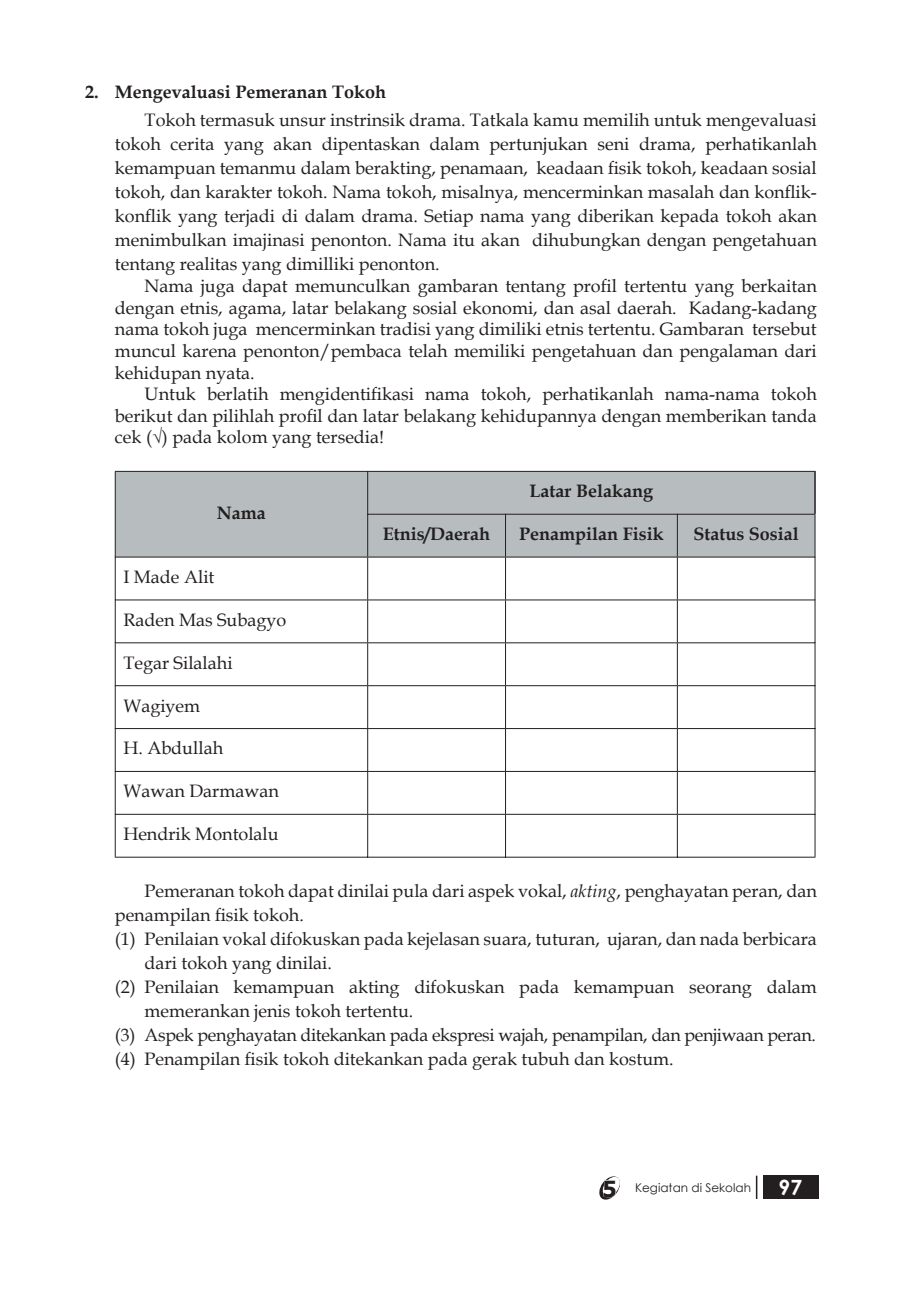
<style>
.page{position:relative;width:919px;height:1289px;background:#fff}
.page>*{position:absolute;margin:0;border:0;box-sizing:border-box;transform-origin:0 0}
.t1{font:700 21px "Century Gothic";color:#fff}
.isi_2{font:18px/24px "Book Antiqua";color:#231f20;text-align:justify}
.isi_3{font:18px/24px "Book Antiqua";color:#231f20}
.Isi{font:18px "Book Antiqua";color:#231f20}
.isi_3-2{font:18px "Book Antiqua";letter-spacing:-.02em;color:#231f20}
.Isi-2{font:700 18px "Book Antiqua";color:#231f20}
.sub_sub_bab{font:700 18px "Book Antiqua";color:#231f20}
.t2{font:12px "Century Gothic";color:#231f20}
.s1{font-style:italic}
.s2{font-family:"Tahoma";font-weight:700;font-size:22.2px}
</style>
<div class="page">
<div style="left:763px;top:1175px;width:55px;height:23px;background:#231f20"></div>
<hr style="left:755px;top:1175px;width:2px;height:23px;background:#231f20">
<svg style="left:599px;top:1176px;width:21px;height:24px"></svg>
<div style="left:116px;top:472px;width:698px;height:84px;background:#b7bdbf"></div>
<hr style="left:814px;top:472px;width:1px;height:42px;background:#231f20">
<hr style="left:115px;top:472px;width:1px;height:42px;background:#231f20">
<hr style="left:115px;top:514px;width:1px;height:42px;background:#231f20">
<hr style="left:115px;top:471px;width:252px;height:1px;background:#231f20">
<hr style="left:367px;top:471px;width:1px;height:43px;background:#231f20">
<hr style="left:368px;top:471px;width:137px;height:1px;background:#231f20">
<hr style="left:505px;top:471px;width:172px;height:1px;background:#231f20">
<hr style="left:677px;top:471px;width:138px;height:1px;background:#231f20">
<hr style="left:367px;top:514px;width:1px;height:42px;background:#231f20">
<hr style="left:367px;top:514px;width:138px;height:1px;background:#231f20">
<hr style="left:505px;top:514px;width:1px;height:42px;background:#231f20">
<hr style="left:506px;top:514px;width:171px;height:1px;background:#231f20">
<hr style="left:677px;top:514px;width:1px;height:42px;background:#231f20">
<hr style="left:677px;top:514px;width:138px;height:1px;background:#231f20">
<hr style="left:814px;top:514px;width:1px;height:42px;background:#231f20">
<hr style="left:115px;top:557px;width:1px;height:42px;background:#231f20">
<hr style="left:115px;top:556px;width:253px;height:1px;background:#231f20">
<hr style="left:367px;top:557px;width:1px;height:42px;background:#231f20">
<hr style="left:368px;top:556px;width:138px;height:1px;background:#231f20">
<hr style="left:505px;top:557px;width:1px;height:42px;background:#231f20">
<hr style="left:506px;top:556px;width:171px;height:1px;background:#231f20">
<hr style="left:677px;top:557px;width:1px;height:42px;background:#231f20">
<hr style="left:677px;top:556px;width:138px;height:1px;background:#231f20">
<hr style="left:814px;top:557px;width:1px;height:42px;background:#231f20">
<hr style="left:115px;top:600px;width:1px;height:42px;background:#231f20">
<hr style="left:115px;top:599px;width:253px;height:1px;background:#231f20">
<hr style="left:367px;top:600px;width:1px;height:42px;background:#231f20">
<hr style="left:368px;top:599px;width:138px;height:1px;background:#231f20">
<hr style="left:505px;top:600px;width:1px;height:42px;background:#231f20">
<hr style="left:506px;top:599px;width:171px;height:1px;background:#231f20">
<hr style="left:677px;top:600px;width:1px;height:42px;background:#231f20">
<hr style="left:677px;top:599px;width:138px;height:1px;background:#231f20">
<hr style="left:814px;top:600px;width:1px;height:42px;background:#231f20">
<hr style="left:115px;top:643px;width:1px;height:42px;background:#231f20">
<hr style="left:115px;top:642px;width:253px;height:1px;background:#231f20">
<hr style="left:367px;top:643px;width:1px;height:42px;background:#231f20">
<hr style="left:368px;top:642px;width:138px;height:1px;background:#231f20">
<hr style="left:505px;top:643px;width:1px;height:42px;background:#231f20">
<hr style="left:506px;top:642px;width:171px;height:1px;background:#231f20">
<hr style="left:677px;top:643px;width:1px;height:42px;background:#231f20">
<hr style="left:677px;top:642px;width:138px;height:1px;background:#231f20">
<hr style="left:814px;top:643px;width:1px;height:42px;background:#231f20">
<hr style="left:115px;top:686px;width:1px;height:42px;background:#231f20">
<hr style="left:115px;top:685px;width:253px;height:1px;background:#231f20">
<hr style="left:367px;top:686px;width:1px;height:42px;background:#231f20">
<hr style="left:368px;top:685px;width:138px;height:1px;background:#231f20">
<hr style="left:505px;top:686px;width:1px;height:42px;background:#231f20">
<hr style="left:506px;top:685px;width:171px;height:1px;background:#231f20">
<hr style="left:677px;top:686px;width:1px;height:42px;background:#231f20">
<hr style="left:677px;top:685px;width:138px;height:1px;background:#231f20">
<hr style="left:814px;top:686px;width:1px;height:42px;background:#231f20">
<hr style="left:115px;top:729px;width:1px;height:42px;background:#231f20">
<hr style="left:115px;top:728px;width:253px;height:1px;background:#231f20">
<hr style="left:367px;top:729px;width:1px;height:42px;background:#231f20">
<hr style="left:368px;top:728px;width:138px;height:1px;background:#231f20">
<hr style="left:505px;top:729px;width:1px;height:42px;background:#231f20">
<hr style="left:506px;top:728px;width:171px;height:1px;background:#231f20">
<hr style="left:677px;top:729px;width:1px;height:42px;background:#231f20">
<hr style="left:677px;top:728px;width:138px;height:1px;background:#231f20">
<hr style="left:814px;top:729px;width:1px;height:42px;background:#231f20">
<hr style="left:115px;top:771px;width:1px;height:43px;background:#231f20">
<hr style="left:115px;top:771px;width:253px;height:1px;background:#231f20">
<hr style="left:367px;top:771px;width:1px;height:43px;background:#231f20">
<hr style="left:368px;top:771px;width:138px;height:1px;background:#231f20">
<hr style="left:505px;top:771px;width:1px;height:43px;background:#231f20">
<hr style="left:506px;top:771px;width:171px;height:1px;background:#231f20">
<hr style="left:677px;top:771px;width:1px;height:43px;background:#231f20">
<hr style="left:677px;top:771px;width:138px;height:1px;background:#231f20">
<hr style="left:814px;top:771px;width:1px;height:43px;background:#231f20">
<hr style="left:115px;top:814px;width:1px;height:42px;background:#231f20">
<hr style="left:115px;top:814px;width:253px;height:1px;background:#231f20">
<hr style="left:115px;top:856px;width:252px;height:1px;background:#231f20">
<hr style="left:367px;top:814px;width:1px;height:43px;background:#231f20">
<hr style="left:368px;top:814px;width:138px;height:1px;background:#231f20">
<hr style="left:368px;top:856px;width:137px;height:1px;background:#231f20">
<hr style="left:505px;top:814px;width:1px;height:43px;background:#231f20">
<hr style="left:506px;top:814px;width:171px;height:1px;background:#231f20">
<hr style="left:506px;top:856px;width:171px;height:1px;background:#231f20">
<hr style="left:677px;top:814px;width:1px;height:43px;background:#231f20">
<hr style="left:677px;top:814px;width:138px;height:1px;background:#231f20">
<hr style="left:814px;top:814px;width:1px;height:42px;background:#231f20">
<hr style="left:677px;top:856px;width:138px;height:1px;background:#231f20">
<p class="sub_sub_bab" style="left:85px;top:80px;width:302px">2. Mengevaluasi Pemeranan Tokoh</p>
<p class="isi_2" style="left:115px;top:108px;width:703px;text-indent:30px">Tokoh termasuk unsur instrinsik drama. Tatkala kamu memilih untuk mengevaluasi tokoh cerita yang akan dipentaskan dalam pertunjukan seni drama, perhatikanlah kemampuan temanmu dalam berakting, penamaan, keadaan fisik tokoh, keadaan sosial tokoh, dan karakter tokoh. Nama tokoh, misalnya, mencerminkan masalah dan konflik&shy;konflik yang terjadi di dalam drama. Setiap nama yang diberikan kepada tokoh akan menimbulkan imajinasi penonton. Nama itu akan dihubungkan dengan pengetahuan tentang realitas yang dimilliki penonton.</p>
<p class="isi_2" style="left:115px;top:275px;width:703px;line-height:21.6px;text-indent:30px">Nama juga dapat memunculkan gambaran tentang profil tertentu yang berkaitan dengan etnis, agama, latar belakang sosial ekonomi, dan asal daerah. Kadang-kadang nama tokoh juga mencerminkan tradisi yang dimiliki etnis tertentu. Gambaran tersebut muncul karena penonton/pembaca telah memiliki pengetahuan dan pengalaman dari kehidupan nyata.</p>
<p class="isi_2" style="left:115px;top:383px;width:703px;line-height:21.6px;text-indent:30px">Untuk berlatih mengidentifikasi nama tokoh, perhatikanlah nama-nama tokoh berikut dan pilihlah profil dan latar belakang kehidupannya dengan memberikan tanda cek (√) pada kolom yang tersedia!</p>
<p class="Isi-2" style="left:217px;top:500px;width:50px">Nama</p>
<p class="Isi" style="left:123px;top:564px;width:93px">I Made Alit</p>
<p class="Isi" style="left:123px;top:607px;width:164px">Raden Mas Subagyo</p>
<p class="Isi" style="left:123px;top:650px;width:111px">Tegar Silalahi</p>
<p class="Isi" style="left:123px;top:693px;width:78px">Wagiyem</p>
<p class="Isi" style="left:123px;top:735px;width:101px">H. Abdullah</p>
<p class="Isi" style="left:123px;top:778px;width:157px">Wawan Darmawan</p>
<p class="Isi" style="left:123px;top:821px;width:157px">Hendrik Montolalu</p>
<p class="Isi-2" style="left:529px;top:479px;width:125px">Latar Belakang</p>
<p class="Isi-2" style="left:383px;top:521px;width:109px">Etnis/Daerah</p>
<p class="Isi-2" style="left:519px;top:521px;width:146px">Penampilan Fisik</p>
<p class="Isi-2" style="left:693px;top:521px;width:107px">Status Sosial</p>
<p class="isi_2" style="left:115px;top:878px;width:703px;text-indent:30px">Pemeranan tokoh dapat dinilai pula dari aspek vokal, <span class="s1">akting</span>, penghayatan peran, dan penampilan fisik tokoh.</p>
<p class="isi_3" style="left:145px;top:926px;width:673px;text-indent:-30px">(1) Penilaian vokal difokuskan pada kejelasan suara, tuturan, ujaran, dan nada berbicara dari tokoh yang dinilai.</p>
<p class="isi_3" style="left:145px;top:974px;width:673px;text-indent:-30px">(2) Penilaian kemampuan akting difokuskan pada kemampuan seorang dalam memerankan jenis tokoh tertentu.</p>
<p class="isi_3-2" style="left:115px;top:1022px;width:702px">(3) Aspek penghayatan ditekankan pada ekspresi wajah, penampilan, dan penjiwaan peran.</p>
<p class="isi_3" style="left:115px;top:1046px;width:560px">(4) Penampilan fisik tokoh ditekankan pada gerak tubuh dan kostum.</p>
<p class="t2" style="left:602px;top:1178px;width:150px"><span class="s2">5</span> Kegiatan di Sekolah</p>
<p class="t1" style="left:778px;top:1171px;width:25px">97</p>
</div>
